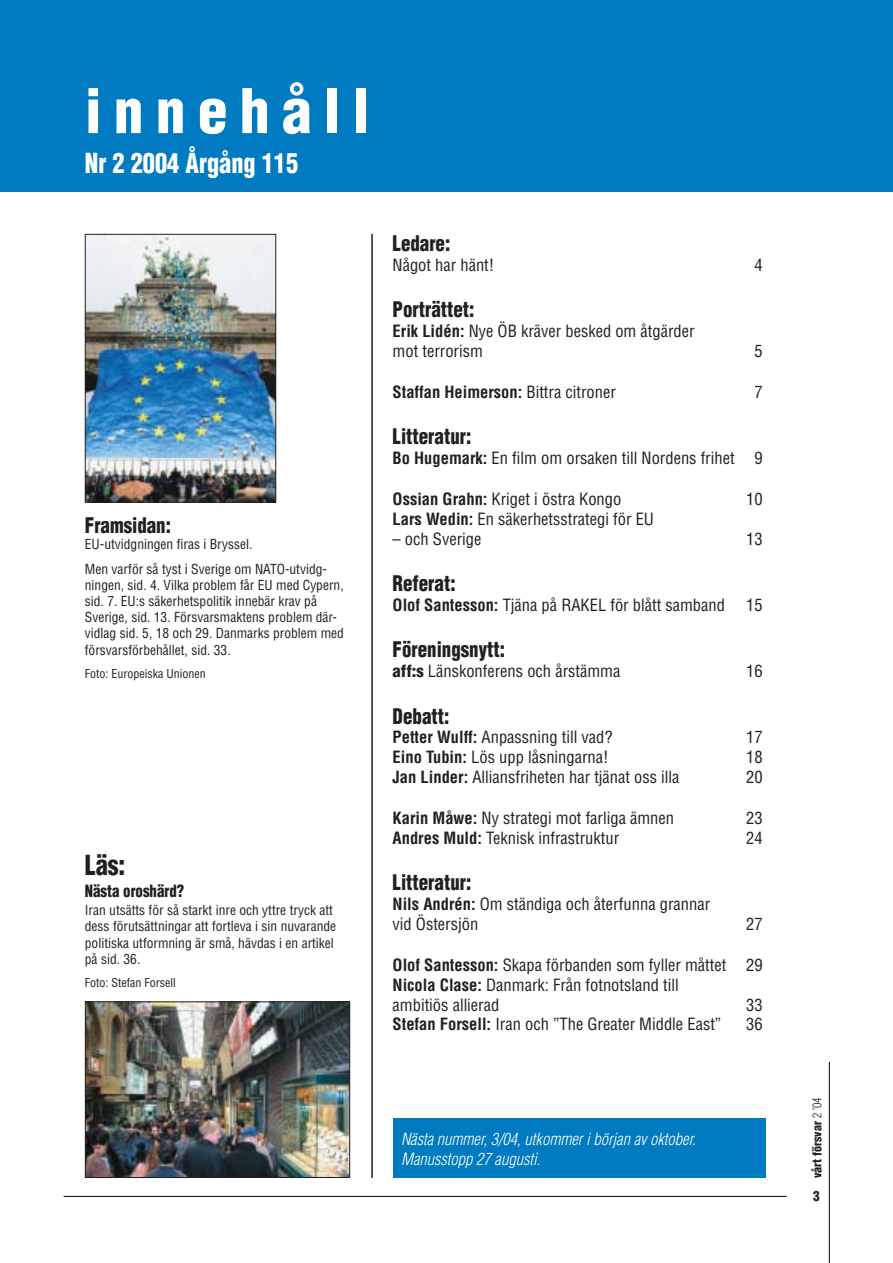
<style>
.page{position:relative;width:893px;height:1263px;background:#fff}
.page>*{position:absolute;margin:0;border:0;box-sizing:border-box;transform-origin:0 0}
.t1{font:900 condensed 60px "Helvetica";letter-spacing:.2em;color:#fff}
.t2{font:900 condensed 27px "Helvetica";color:#fff;scale:.9 1}
.t3{font:900 condensed 27px "Helvetica";color:#231f20;scale:.9 1}
.t4{font:900 condensed 21px "Helvetica";color:#231f20;scale:.9 1}
.t5{font:condensed 16.5px/19.8px "Helvetica";color:#231f20}
.t6{font:italic 300 condensed 16.5px/19.8px "Helvetica";color:#fff}
.t7{font:700 condensed 16.5px "Helvetica";color:#231f20}
.t8{font:900 condensed 16.5px "Helvetica";color:#231f20;scale:.9 1}
.t9{font:condensed 13.5px/16.2px "Helvetica";color:#231f20}
.t10{font:900 condensed 13.5px "Helvetica";color:#231f20}
.t11{font:condensed 12px "Helvetica";color:#231f20}
.t12{font:900 condensed 12px "Helvetica";color:#231f20}
.s1{font-weight:700}
.s2{font-weight:400}
.s3{font-weight:900}
.s4{font-weight:300}
</style>
<div class="page">
<hr style="left:828px;top:1062px;width:1px;height:201px;background:#231f20">
<hr style="left:64px;top:1196px;width:722px;height:1px;background:#231f20">
<div style="left:0;top:0;width:892px;height:191px;background:#007ac1"></div>
<img style="left:87px;top:236px;width:187px;height:264px">
<div style="left:85px;top:234px;width:191px;height:268px;border:1px solid #231f20"></div>
<img style="left:87px;top:1003px;width:261px;height:173px">
<div style="left:85px;top:1001px;width:265px;height:177px;border:1px solid #231f20"></div>
<div style="left:392px;top:1118px;width:373px;height:60px;background:#007ac1"></div>
<hr style="left:371px;top:234px;width:2px;height:944px;background:#231f20">
<h1 class="t1" style="left:85px;top:88px;width:286px">innehåll</h1>
<h2 class="t2" style="left:85px;top:152px;width:239px">Nr 2 2004 Årgång 115</h2>
<p class="t4" style="left:85px;top:517px;width:97px">Framsidan:</p>
<p class="t9" style="left:85px;top:533px;width:244px;line-height:24.8px">EU-utvidgningen firas i Bryssel.<br>Men varför så tyst i Sverige om NATO-utvidg-</p>
<p class="t9" style="left:85px;top:578px;width:261px">ningen, sid. 4. Vilka problem får EU med Cypern, sid. 7. EU:s säkerhetspolitik innebär krav på Sverige, sid. 13. Försvarsmaktens problem där&shy;vidlag sid. 5, 18 och 29. Danmarks problem med försvarsförbehållet, sid. 33.</p>
<p class="t11" style="left:85px;top:669px;width:122px">Foto: Europeiska Unionen</p>
<h2 class="t3" style="left:85px;top:855px;width:46px">Läs:</h2>
<p class="t8" style="left:85px;top:885px;width:112px">Nästa oroshärd?</p>
<p class="t9" style="left:85px;top:903px;width:253px">Iran utsätts för så starkt inre och yttre tryck att dess förutsättningar att fortleva i sin nuvarande politiska utformning är små, hävdas i en artikel på sid. 36.</p>
<p class="t11" style="left:85px;top:978px;width:92px">Foto: Stefan Forsell</p>
<p class="t4" style="left:392px;top:235px;width:66px">Ledare:</p>
<p class="t5" style="left:392px;top:256px;width:103px">Något har hänt!</p>
<p class="t5" style="left:754px;top:256px;width:10px">4</p>
<p class="t4" style="left:392px;top:301px;width:92px">Porträttet:</p>
<p class="t5" style="left:392px;top:322px;width:303px"><span class="s1">Erik Lidén:</span> Nye ÖB kräver besked om åtgärder mot terrorism</p>
<p class="t5" style="left:754px;top:342px;width:10px">5</p>
<p class="t7" style="left:392px;top:385px;width:225px">Staffan Heimerson: <span class="s2">Bittra citroner</span></p>
<p class="t5" style="left:754px;top:383px;width:10px">7</p>
<p class="t4" style="left:392px;top:428px;width:89px">Litteratur:</p>
<p class="t5" style="left:392px;top:449px;width:371px"><span class="s1">Bo Hugemark:</span> En film om orsaken till Nordens frihet 9</p>
<p class="t5" style="left:392px;top:490px;width:230px"><span class="s1">Ossian Grahn:</span> Kriget i östra Kongo</p>
<p class="t5" style="left:746px;top:490px;width:18px">10</p>
<p class="t5" style="left:392px;top:510px;width:263px"><span class="s1">Lars Wedin:</span> En säkerhetsstrategi för EU</p>
<p class="t5" style="left:392px;top:530px;width:90px">– och Sverige</p>
<p class="t5" style="left:746px;top:530px;width:18px">13</p>
<p class="t4" style="left:392px;top:575px;width:71px">Referat:</p>
<p class="t5" style="left:392px;top:596px;width:334px"><span class="s1">Olof Santesson:</span> Tjäna på RAKEL för blått samband</p>
<p class="t5" style="left:746px;top:596px;width:18px">15</p>
<p class="t4" style="left:392px;top:642px;width:126px">Föreningsnytt:</p>
<p class="t5" style="left:392px;top:663px;width:229px"><span class="s3">aff:s</span> Länskonferens och årstämma</p>
<p class="t5" style="left:746px;top:663px;width:18px">16</p>
<p class="t4" style="left:392px;top:708px;width:64px">Debatt:</p>
<p class="t5" style="left:392px;top:729px;width:221px"><span class="s1">Petter Wulff:</span> Anpassning till vad?</p>
<p class="t5" style="left:746px;top:729px;width:18px">17</p>
<p class="t5" style="left:392px;top:749px;width:217px"><span class="s1">Eino Tubin:</span> Lös upp låsningarna!</p>
<p class="t5" style="left:746px;top:749px;width:18px">18</p>
<p class="t5" style="left:392px;top:768px;width:288px"><span class="s1">Jan Linder:</span> Alliansfriheten har tjänat oss illa</p>
<p class="t5" style="left:746px;top:768px;width:18px">20</p>
<p class="t5" style="left:392px;top:809px;width:283px"><span class="s1">Karin Måwe:</span> Ny strategi mot farliga ämnen</p>
<p class="t5" style="left:746px;top:809px;width:18px">23</p>
<p class="t5" style="left:392px;top:829px;width:228px"><span class="s1">Andres Muld:</span> Teknisk infrastruktur</p>
<p class="t5" style="left:746px;top:829px;width:18px">24</p>
<p class="t4" style="left:392px;top:875px;width:89px">Litteratur:</p>
<p class="t5" style="left:392px;top:896px;width:319px"><span class="s1">Nils Andrén:</span> Om ständiga och återfunna grannar vid Östersjön</p>
<p class="t5" style="left:746px;top:915px;width:18px">27</p>
<p class="t5" style="left:392px;top:956px;width:371px"><span class="s1">Olof Santesson:</span> Skapa förbanden som fyller måttet 29<br><span class="s1">Nicola Clase:</span> Danmark: Från fotnotsland till<br>ambitiös allierad</p>
<p class="t5" style="left:746px;top:996px;width:18px">33</p>
<p class="t5" style="left:392px;top:1016px;width:330px"><span class="s1">Stefan Forsell:</span> Iran och ”The Greater Middle East”</p>
<p class="t5" style="left:746px;top:1016px;width:18px">36</p>
<p class="t6" style="left:401px;top:1130px;width:296px">Nästa nummer, 3/04, utkommer i början av oktober.<br>Manusstopp 27 augusti.</p>
<p class="t12" style="left:812px;top:1178px;width:82px;rotate:-90deg">vårt försvar <span class="s4">2 ’04</span></p>
<p class="t10" style="left:813px;top:1191px;width:8px">3</p>
</div>
